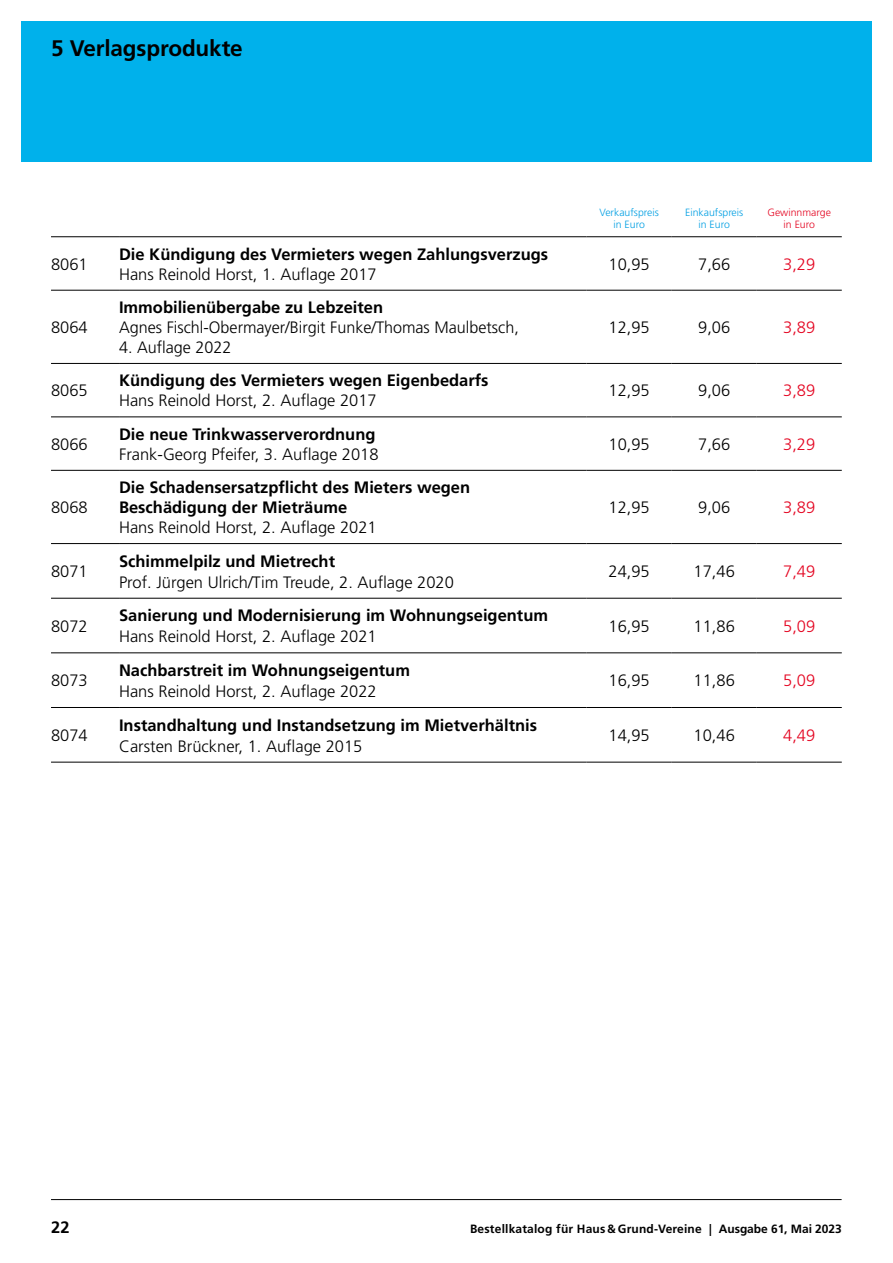
<style>
.page{position:relative;width:893px;height:1263px;background:#fff}
.page>*{position:absolute;margin:0;border:0;box-sizing:border-box;transform-origin:0 0}
.t1{font:700 22.5px "Frutiger LT Pro";letter-spacing:-.005em;color:#000}
.t2{font:300 16.5px "Frutiger LT Pro";color:#000}
.t3{font:700 16.5px/19.8px "Frutiger LT Pro";color:#000}
.t4{font:300 16.5px "Frutiger LT Pro";color:#e40521}
.t5{font:700 12px "Frutiger LT Pro";letter-spacing:.015em;color:#000}
.t6{font:300 10.5px/12px "Frutiger LT Pro";color:#009fe3;text-align:center}
.t7{font:300 10.5px/12px "Frutiger LT Pro";color:#e40521;text-align:center}
</style>
<div class="page">
<hr style="left:51px;top:1199px;width:791px;height:1px;background:#000">
<hr style="left:51px;top:416px;width:68px;height:1px;background:#000">
<hr style="left:119px;top:416px;width:468px;height:1px;background:#000">
<hr style="left:587px;top:416px;width:85px;height:1px;background:#000">
<hr style="left:672px;top:416px;width:85px;height:1px;background:#000">
<hr style="left:757px;top:416px;width:85px;height:1px;background:#000">
<hr style="left:51px;top:290px;width:68px;height:1px;background:#000">
<hr style="left:119px;top:290px;width:468px;height:1px;background:#000">
<hr style="left:587px;top:290px;width:85px;height:1px;background:#000">
<hr style="left:672px;top:290px;width:85px;height:1px;background:#000">
<hr style="left:757px;top:290px;width:85px;height:1px;background:#000">
<hr style="left:51px;top:363px;width:68px;height:1px;background:#000">
<hr style="left:119px;top:363px;width:468px;height:1px;background:#000">
<hr style="left:587px;top:363px;width:85px;height:1px;background:#000">
<hr style="left:672px;top:363px;width:85px;height:1px;background:#000">
<hr style="left:757px;top:363px;width:85px;height:1px;background:#000">
<hr style="left:51px;top:707px;width:68px;height:1px;background:#000">
<hr style="left:119px;top:236px;width:468px;height:1px;background:#000">
<hr style="left:587px;top:470px;width:85px;height:1px;background:#000">
<hr style="left:587px;top:543px;width:85px;height:1px;background:#000">
<hr style="left:672px;top:543px;width:85px;height:1px;background:#000">
<hr style="left:757px;top:543px;width:85px;height:1px;background:#000">
<hr style="left:119px;top:707px;width:468px;height:1px;background:#000">
<hr style="left:587px;top:707px;width:85px;height:1px;background:#000">
<hr style="left:672px;top:707px;width:85px;height:1px;background:#000">
<hr style="left:757px;top:707px;width:85px;height:1px;background:#000">
<hr style="left:51px;top:236px;width:68px;height:1px;background:#000">
<hr style="left:51px;top:470px;width:68px;height:1px;background:#000">
<hr style="left:119px;top:470px;width:468px;height:1px;background:#000">
<hr style="left:672px;top:470px;width:85px;height:1px;background:#000">
<hr style="left:757px;top:470px;width:85px;height:1px;background:#000">
<hr style="left:51px;top:543px;width:68px;height:1px;background:#000">
<hr style="left:119px;top:543px;width:468px;height:1px;background:#000">
<hr style="left:51px;top:598px;width:68px;height:1px;background:#000">
<hr style="left:119px;top:598px;width:468px;height:1px;background:#000">
<hr style="left:51px;top:652px;width:68px;height:1px;background:#000">
<hr style="left:119px;top:652px;width:468px;height:1px;background:#000">
<hr style="left:587px;top:236px;width:85px;height:1px;background:#000">
<hr style="left:672px;top:236px;width:85px;height:1px;background:#000">
<hr style="left:757px;top:236px;width:85px;height:1px;background:#000">
<hr style="left:587px;top:598px;width:85px;height:1px;background:#000">
<hr style="left:672px;top:598px;width:85px;height:1px;background:#000">
<hr style="left:757px;top:598px;width:85px;height:1px;background:#000">
<hr style="left:587px;top:652px;width:85px;height:1px;background:#000">
<hr style="left:672px;top:652px;width:85px;height:1px;background:#000">
<hr style="left:757px;top:652px;width:85px;height:1px;background:#000">
<hr style="left:51px;top:762px;width:68px;height:1px;background:#000">
<hr style="left:119px;top:762px;width:468px;height:1px;background:#000">
<hr style="left:587px;top:762px;width:85px;height:1px;background:#000">
<hr style="left:672px;top:762px;width:85px;height:1px;background:#000">
<hr style="left:757px;top:762px;width:85px;height:1px;background:#000">
<div style="left:21px;top:21px;width:851px;height:141px;background:#00b1eb"></div>
<h1 class="t1" style="left:51px;top:35px;width:193px">5 Verlagsprodukte</h1>
<p class="t6" style="left:599px;top:207px;width:61px">Verkaufspreis in Euro</p>
<p class="t6" style="left:685px;top:207px;width:60px">Einkaufspreis in Euro</p>
<p class="t7" style="left:767px;top:207px;width:65px">Gewinnmarge in Euro</p>
<p class="t2" style="left:51px;top:254px;width:38px">8061</p>
<p class="t3" style="left:119px;top:244px;width:431px">Die Kündigung des Vermieters wegen Zahlungsverzugs</p>
<p class="t2" style="left:119px;top:264px;width:259px">Hans Reinold Horst, 1. Auflage 2017</p>
<p class="t2" style="left:608px;top:254px;width:43px">10,95</p>
<p class="t2" style="left:698px;top:254px;width:34px">7,66</p>
<p class="t4" style="left:783px;top:254px;width:34px">3,29</p>
<p class="t2" style="left:51px;top:318px;width:38px">8064</p>
<p class="t3" style="left:119px;top:298px;width:266px">Immobilienübergabe zu Lebzeiten</p>
<p class="t2" style="left:119px;top:318px;width:401px">Agnes Fischl-Obermayer/Birgit Funke/Thomas Maulbetsch,</p>
<p class="t2" style="left:119px;top:337px;width:114px">4. Auflage 2022</p>
<p class="t2" style="left:608px;top:318px;width:43px">12,95</p>
<p class="t2" style="left:698px;top:318px;width:34px">9,06</p>
<p class="t4" style="left:783px;top:318px;width:34px">3,89</p>
<p class="t2" style="left:51px;top:381px;width:38px">8065</p>
<p class="t3" style="left:119px;top:371px;width:371px">Kündigung des Vermieters wegen Eigenbedarfs</p>
<p class="t2" style="left:119px;top:391px;width:259px">Hans Reinold Horst, 2. Auflage 2017</p>
<p class="t2" style="left:608px;top:381px;width:43px">12,95</p>
<p class="t2" style="left:698px;top:381px;width:34px">9,06</p>
<p class="t4" style="left:783px;top:381px;width:34px">3,89</p>
<p class="t2" style="left:51px;top:434px;width:38px">8066</p>
<p class="t3" style="left:119px;top:424px;width:258px">Die neue Trinkwasserverordnung</p>
<p class="t2" style="left:119px;top:444px;width:261px">Frank-Georg Pfeifer, 3. Auflage 2018</p>
<p class="t2" style="left:608px;top:434px;width:43px">10,95</p>
<p class="t2" style="left:698px;top:434px;width:34px">7,66</p>
<p class="t4" style="left:783px;top:434px;width:34px">3,29</p>
<p class="t2" style="left:51px;top:498px;width:38px">8068</p>
<p class="t3" style="left:119px;top:478px;width:353px">Die Schadensersatzpflicht des Mieters wegen<br>Beschädigung der Mieträume</p>
<p class="t2" style="left:119px;top:518px;width:259px">Hans Reinold Horst, 2. Auflage 2021</p>
<p class="t2" style="left:608px;top:498px;width:43px">12,95</p>
<p class="t2" style="left:698px;top:498px;width:34px">9,06</p>
<p class="t4" style="left:783px;top:498px;width:34px">3,89</p>
<p class="t2" style="left:51px;top:562px;width:38px">8071</p>
<p class="t3" style="left:119px;top:551px;width:218px">Schimmelpilz und Mietrecht</p>
<p class="t2" style="left:119px;top:572px;width:336px">Prof. Jürgen Ulrich/Tim Treude, 2. Auflage 2020</p>
<p class="t2" style="left:608px;top:562px;width:43px">24,95</p>
<p class="t2" style="left:694px;top:562px;width:43px">17,46</p>
<p class="t4" style="left:783px;top:562px;width:34px">7,49</p>
<p class="t2" style="left:51px;top:616px;width:38px">8072</p>
<p class="t3" style="left:119px;top:606px;width:431px">Sanierung und Modernisierung im Wohnungseigentum</p>
<p class="t2" style="left:119px;top:627px;width:259px">Hans Reinold Horst, 2. Auflage 2021</p>
<p class="t2" style="left:608px;top:616px;width:43px">16,95</p>
<p class="t2" style="left:694px;top:616px;width:43px">11,86</p>
<p class="t4" style="left:783px;top:616px;width:34px">5,09</p>
<p class="t2" style="left:51px;top:671px;width:38px">8073</p>
<p class="t3" style="left:119px;top:660px;width:292px">Nachbarstreit im Wohnungseigentum</p>
<p class="t2" style="left:119px;top:681px;width:259px">Hans Reinold Horst, 2. Auflage 2022</p>
<p class="t2" style="left:608px;top:671px;width:43px">16,95</p>
<p class="t2" style="left:694px;top:671px;width:43px">11,86</p>
<p class="t4" style="left:783px;top:671px;width:34px">5,09</p>
<p class="t2" style="left:51px;top:726px;width:38px">8074</p>
<p class="t3" style="left:119px;top:715px;width:420px">Instandhaltung und Instandsetzung im Mietverhältnis</p>
<p class="t2" style="left:119px;top:736px;width:245px">Carsten Brückner, 1. Auflage 2015</p>
<p class="t2" style="left:608px;top:726px;width:43px">14,95</p>
<p class="t2" style="left:694px;top:726px;width:43px">10,46</p>
<p class="t4" style="left:783px;top:726px;width:34px">4,49</p>
<p class="t3" style="left:51px;top:1217px;width:20px">22</p>
<p class="t5" style="left:470px;top:1221px;width:373px">Bestellkatalog für Haus &amp; Grund-Vereine | Ausgabe 61, Mai 2023</p>
</div>
